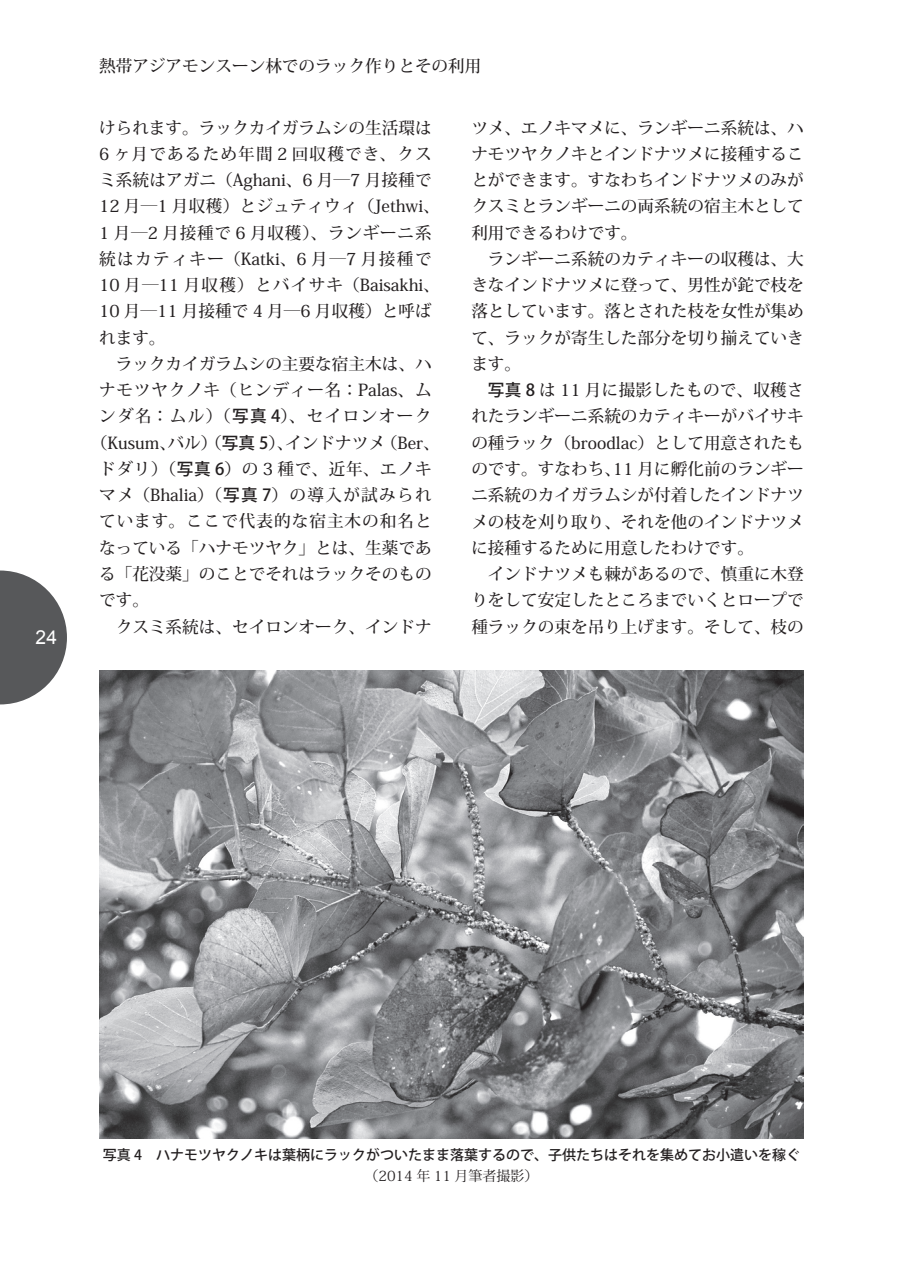
<style>
.page{position:relative;width:903px;height:1275px;background:#fff}
.page>*{position:absolute;margin:0;border:0;box-sizing:border-box;transform-origin:0 0}
.t1{font:19.25px "Arial";color:#fff}
.t2{font:500 16.62px/26.2px "Koz Min Pr 6 N";color:#231f20;text-align:justify}
.t3{font:500 16.62px "Koz Min Pr 6 N";letter-spacing:.08em;color:#231f20}
.t4{font:500 16.62px "Koz Min Pr 6 N";letter-spacing:.05em;color:#231f20}
.t5{font:500 16.62px "Koz Min Pr 6 N";letter-spacing:.085em;color:#231f20}
.t6{font:500 16.62px "Koz Min Pr 6 N";letter-spacing:.045em;color:#231f20}
.t7{font:500 16.62px "Koz Min Pr 6 N";letter-spacing:.06em;color:#231f20}
.t8{font:500 14px "Koz Go Pr 6 N";color:#231f20}
.t9{font:14px "Koz Min Pr 6 N";color:#231f20}
.s1{font-family:"Koz Go Pr 6 N"}
</style>
<div class="page">
<svg style="left:0;top:570px;width:67px;height:134px"></svg>
<img style="left:99px;top:671px;width:705px;height:468px">
<p class="t1" style="left:36px;top:625px;width:23px">24</p>
<p class="t2" style="left:99px;top:54px;width:384px">熱帯アジアモンスーン林でのラック作りとその利用</p>
<p class="t2" style="left:99px;top:115px;width:342px;text-align:left">けられます。ラックカイガラムシの生活環は<br>6 ヶ月であるため年間 2 回収穫でき、クスミ系統はアガニ（Aghani、6 月―7 月接種で<br>12 月―1 月収穫）とジュティウィ（Jethwi、<br>1 月―2 月接種で 6 月収穫）、ランギーニ系統はカティキー（Katki、6 月―7 月接種で<br>10 月―11 月収穫）とバイサキ（Baisakhi、<br>10 月―11 月接種で 4 月―6 月収穫）と呼ばれます。</p>
<p class="t2" style="left:116px;top:351px;width:317px">ラックカイガラムシの主要な宿主木は、ハ</p>
<p class="t4" style="left:99px;top:381px;width:334px">ナモツヤクノキ（ヒンディー名：Palas、ム</p>
<p class="t5" style="left:99px;top:407px;width:334px">ンダ名：ムル）（<span class="s1">写真 4</span>）、セイロンオーク</p>
<p class="t2" style="left:91px;top:430px;width:351px">（Kusum、バル）（<span class="s1">写真 5</span>）、インドナツメ（Ber、</p>
<p class="t6" style="left:99px;top:459px;width:334px">ドダリ）（<span class="s1">写真 6</span>）の 3 種で、近年、エノキ</p>
<p class="t3" style="left:99px;top:486px;width:334px">マメ（Bhalia）（<span class="s1">写真 7</span>）の導入が試みられ</p>
<p class="t7" style="left:99px;top:512px;width:334px">ています。ここで代表的な宿主木の和名と</p>
<p class="t2" style="left:99px;top:535px;width:334px">なっている「ハナモツヤク」とは、生薬であ</p>
<p class="t2" style="left:99px;top:561px;width:334px">る「花没薬」のことでそれはラックそのもの</p>
<p class="t2" style="left:99px;top:587px;width:51px">です。</p>
<p class="t2" style="left:116px;top:614px;width:317px">クスミ系統は、セイロンオーク、インドナ</p>
<p class="t2" style="left:471px;top:115px;width:334px">ツメ、エノキマメに、ランギーニ系統は、ハナモツヤクノキとインドナツメに接種することができます。すなわちインドナツメのみがクスミとランギーニの両系統の宿主木として利用できるわけです。</p>
<p class="t2" style="left:471px;top:246px;width:334px;text-indent:17px">ランギーニ系統のカティキーの収穫は、大きなインドナツメに登って、男性が鉈で枝を落としています。落とされた枝を女性が集めて、ラックが寄生した部分を切り揃えていきます。</p>
<p class="t2" style="left:471px;top:377px;width:334px;text-indent:17px"><span class="s1">写真 8</span> は 11 月に撮影したもので、収穫されたランギーニ系統のカティキーがバイサキの種ラック（broodlac）として用意されたものです。すなわち、11 月に孵化前のランギーニ系統のカイガラムシが付着したインドナツメの枝を刈り取り、それを他のインドナツメに接種するために用意したわけです。</p>
<p class="t2" style="left:471px;top:561px;width:334px;text-indent:17px">インドナツメも棘があるので、慎重に木登りをして安定したところまでいくとロープで種ラックの束を吊り上げます。そして、枝の</p>
<p class="t8" style="left:103px;top:1147px;width:699px">写真 4　ハナモツヤクノキは葉柄にラックがついたまま落葉するので、子供たちはそれを集めてお小遣いを稼ぐ</p>
<p class="t9" style="left:364px;top:1168px;width:176px">（2014 年 11 月筆者撮影）</p>
</div>
